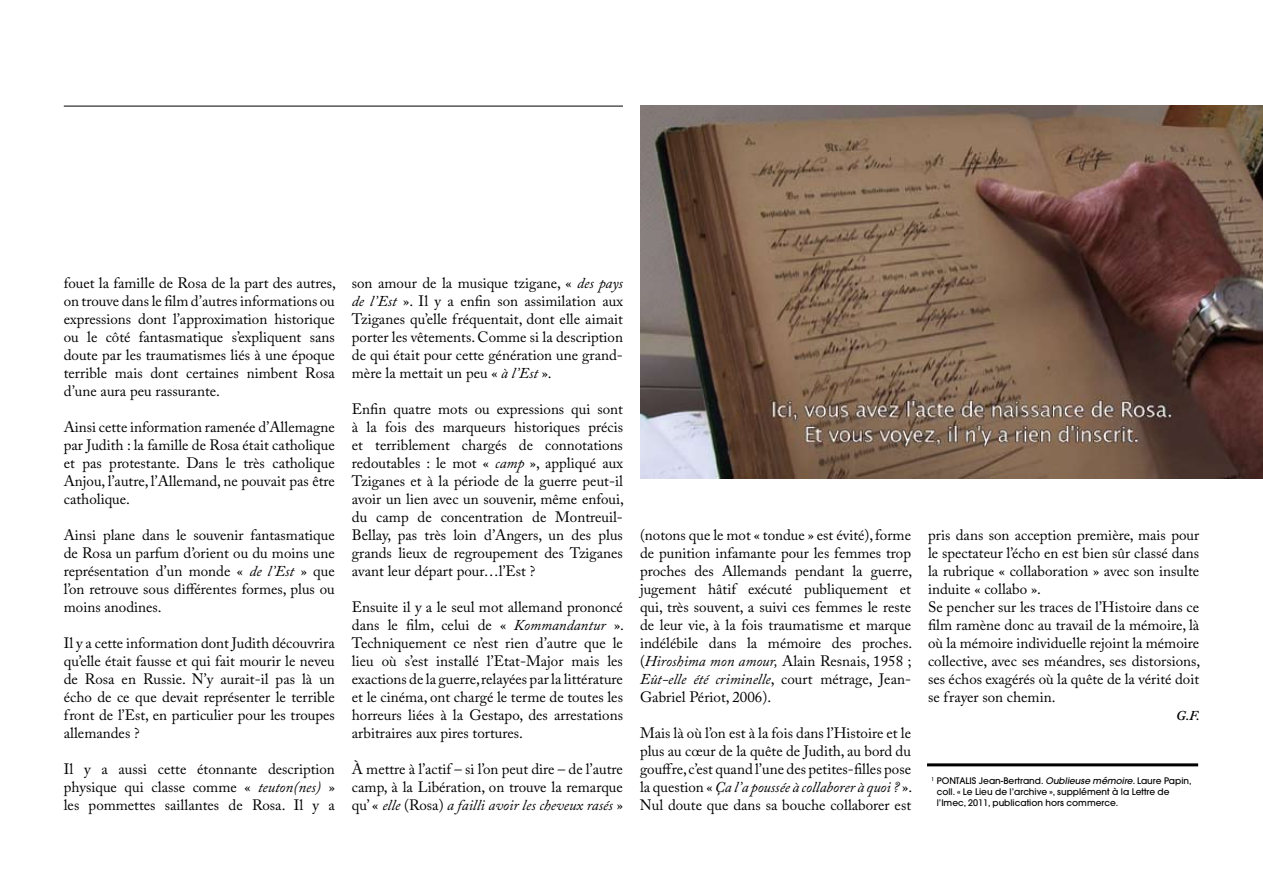
<style>
.page{position:relative;width:1263px;height:893px;background:#fff}
.page>*{position:absolute;margin:0;border:0;box-sizing:border-box;transform-origin:0 0}
.t1{font:15px/18px "Adobe Caslon Pro";color:#000;text-align:justify}
.t2{font:italic 600 13.5px "Adobe Caslon Pro";color:#000}
.t3{font:500 9px/10.8px "Avant Garde";color:#000}
.s1{font-style:italic}
</style>
<div class="page">
<hr style="left:64px;top:106px;width:559px;height:1px;background:#000">
<img style="left:640px;top:105px;width:623px;height:373px">
<hr style="left:927px;top:763px;width:271px;height:3px;background:#000">
<p class="t1" style="left:64px;top:274px;width:274px">fouet la famille de Rosa de la part des autres, on trouve dans le film d’autres informations ou expressions dont l’approximation historique ou le côté fantasmatique s’expliquent sans doute par les traumatismes liés à une époque terrible mais dont certaines nimbent Rosa d’une aura peu rassurante.</p>
<p class="t1" style="left:64px;top:418px;width:273px">Ainsi cette information ramenée d’Allemagne par Judith : la famille de Rosa était catholique et pas protestante. Dans le très catholique Anjou, l’autre, l’Allemand, ne pouvait pas être catholique.</p>
<p class="t1" style="left:64px;top:526px;width:273px">Ainsi plane dans le souvenir fantasmatique de Rosa un parfum d’orient ou du moins une représentation d’un monde « <span class="s1">de l’Est</span> » que l’on retrouve sous différentes formes, plus ou moins anodines.</p>
<p class="t1" style="left:64px;top:634px;width:273px">Il y a cette information dont Judith découvrira qu’elle était fausse et qui fait mourir le neveu de Rosa en Russie. N’y aurait-il pas là un écho de ce que devait représenter le terrible front de l’Est, en particulier pour les troupes allemandes ?</p>
<p class="t1" style="left:64px;top:760px;width:273px">Il y a aussi cette étonnante description physique qui classe comme « <span class="s1">teuton(nes)</span> » les pommettes saillantes de Rosa. Il y a</p>
<p class="t1" style="left:352px;top:274px;width:273px">son amour de la musique tzigane, « <span class="s1">des pays de l’Est</span> ». Il y a enfin son assimilation aux Tziganes qu’elle fréquentait, dont elle aimait porter les vêtements. Comme si la description de qui était pour cette génération une grand&shy;mère la mettait un peu « <span class="s1">à l’Est</span> ».</p>
<p class="t1" style="left:352px;top:400px;width:274px">Enfin quatre mots ou expressions qui sont à la fois des marqueurs historiques précis et terriblement chargés de connotations redoutables : le mot « <span class="s1">camp</span> », appliqué aux Tziganes et à la période de la guerre peut-il avoir un lien avec un souvenir, même enfoui, du camp de concentration de Montreuil-Bellay, pas très loin d’Angers, un des plus grands lieux de regroupement des Tziganes avant leur départ pour…l’Est ?</p>
<p class="t1" style="left:352px;top:598px;width:274px">Ensuite il y a le seul mot allemand prononcé dans le film, celui de « <span class="s1">Kommandantur</span> ».<br>Techniquement ce n’est rien d’autre que le lieu où s’est installé l’Etat-Major mais les exactions de la guerre, relayées par la littérature et le cinéma, ont chargé le terme de toutes les horreurs liées à la Gestapo, des arrestations arbitraires aux pires tortures.</p>
<p class="t1" style="left:352px;top:760px;width:273px">À mettre à l’actif – si l’on peut dire – de l’autre camp, à la Libération, on trouve la remarque qu’ « <span class="s1">elle</span> (Rosa) <span class="s1">a failli avoir les cheveux rasés</span> »</p>
<p class="t1" style="left:640px;top:526px;width:274px">(notons que le mot « tondue » est évité), forme de punition infamante pour les femmes trop proches des Allemands pendant la guerre, jugement hâtif exécuté publiquement et qui, très souvent, a suivi ces femmes le reste de leur vie, à la fois traumatisme et marque indélébile dans la mémoire des proches. (<span class="s1">Hiroshima mon amour,</span> Alain Resnais, 1958 ; <span class="s1">Eût-elle été criminelle</span>, court métrage, Jean-Gabriel Périot, 2006).</p>
<p class="t1" style="left:640px;top:724px;width:274px">Mais là où l’on est à la fois dans l’Histoire et le plus au cœur de la quête de Judith, au bord du gouffre, c’est quand l’une des petites-filles pose la question « <span class="s1">Ça l’a poussée à collaborer à quoi ?</span> ».<br>Nul doute que dans sa bouche collaborer est</p>
<p class="t1" style="left:928px;top:526px;width:274px;text-align:left">pris dans son acception première, mais pour le spectateur l’écho en est bien sûr classé dans la rubrique « collaboration » avec son insulte induite « collabo ».<br>Se pencher sur les traces de l’Histoire dans ce film ramène donc au travail de la mémoire, là où la mémoire individuelle rejoint la mémoire collective, avec ses méandres, ses distorsions, ses échos exagérés où la quête de la vérité doit se frayer son chemin.</p>
<p class="t2" style="left:1176px;top:707px;width:25px">G.F.</p>
<p class="t3" style="left:931px;top:775px;width:262px"><sup>1</sup> PONTALIS Jean-Bertrand. <span class="s1">Oublieuse mémoire</span>. Laure Papin,<br><sup>1</sup> coll. « Le Lieu de l’archive », supplément à la Lettre de<br><sup>1</sup> l’Imec, 2011, publication hors commerce.</p>
</div>
